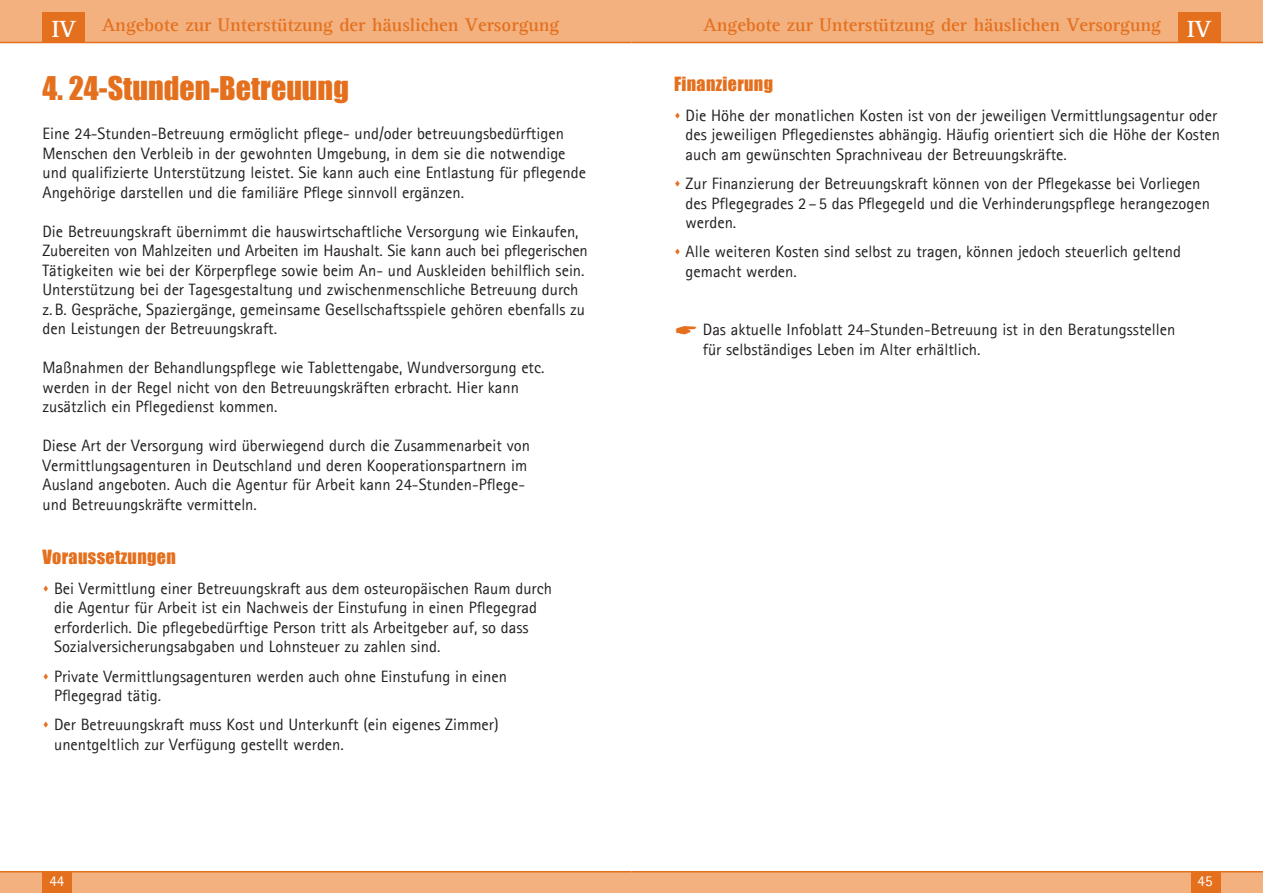
<style>
.page{position:relative;width:1263px;height:893px;background:#fff}
.page>*{position:absolute;margin:0;border:0;box-sizing:border-box;transform-origin:0 0}
.Überschrift_groß{font:30px "Impact";color:#e4701e}
.t1{font:700 24px "Agfa Rotis Serif";color:#fff}
.t2{font:700 18.75px "Agfa Rotis Serif";color:#e4701e}
.Überschrift_klein{font:18px "Impact";letter-spacing:.02em;color:#e4701e}
.Fliesstext{font:16.5px/19.5px "Agfa Rotis Sans Serif";color:#231f20}
.t3{font:15px "Agfa Rotis Sans Serif";color:#fff}
.s1{color:#e4701e}
</style>
<div class="page">
<div style="left:631px;top:0;width:632px;height:43px;background:#f2b17f"></div>
<div style="left:631px;top:872px;width:632px;height:21px;background:#f2b17f"></div>
<div style="left:1191px;top:872px;width:29px;height:21px;background:#e4701e"></div>
<hr style="left:631px;top:42px;width:632px;height:1px;background:#e4701e">
<hr style="left:631px;top:871px;width:632px;height:1px;background:#e4701e">
<div style="left:0;top:0;width:631px;height:43px;background:#f2b17f"></div>
<div style="left:0;top:872px;width:631px;height:21px;background:#f2b17f"></div>
<div style="left:43px;top:872px;width:29px;height:21px;background:#e4701e"></div>
<hr style="left:0;top:42px;width:631px;height:1px;background:#e4701e">
<hr style="left:0;top:871px;width:631px;height:1px;background:#e4701e">
<div style="left:43px;top:12px;width:42px;height:30px;background:#e4701e"></div>
<div style="left:1178px;top:12px;width:42px;height:30px;background:#e4701e"></div>
<p class="t1" style="left:52px;top:15px;width:26px">IV</p>
<p class="t2" style="left:704px;top:14px;width:459px">Angebote zur Unterstützung der häuslichen Versorgung</p>
<p class="t1" style="left:1187px;top:15px;width:26px">IV</p>
<p class="Überschrift_klein" style="left:674px;top:70px;width:101px">Finanzierung</p>
<p class="Fliesstext" style="left:686px;top:105px;width:536px;text-indent:-12px"><span class="s1">▲</span> Die Höhe der monatlichen Kosten ist von der jeweiligen Vermittlungsagentur oder des jeweiligen Pflegedienstes abhängig. Häufig orientiert sich die Höhe der Kosten auch am gewünschten Sprachniveau der Betreuungskräfte.</p>
<p class="Fliesstext" style="left:686px;top:174px;width:526px;text-indent:-12px"><span class="s1">▲</span> Zur Finanzierung der Betreuungskraft können von der Pflegekasse bei Vorliegen des Pflegegrades 2 – 5 das Pflegegeld und die Verhinderungspflege herangezogen werden.</p>
<p class="Fliesstext" style="left:686px;top:242px;width:497px;text-indent:-12px"><span class="s1">▲</span> Alle weiteren Kosten sind selbst zu tragen, können jedoch steuerlich geltend gemacht werden.</p>
<p class="t2" style="left:102px;top:14px;width:459px">Angebote zur Unterstützung der häuslichen Versorgung</p>
<p class="Überschrift_groß" style="left:43px;top:65px;width:308px">4. 24-Stunden-Betreuung</p>
<p class="Fliesstext" style="left:43px;top:124px;width:545px">Eine 24-Stunden-Betreuung ermöglicht pflege- und/oder betreuungsbedürftigen Menschen den Verbleib in der gewohnten Umgebung, in dem sie die notwendige und qualifizierte Unterstützung leistet. Sie kann auch eine Entlastung für pflegende Angehörige darstellen und die familiäre Pflege sinnvoll ergänzen.</p>
<p class="Fliesstext" style="left:43px;top:221px;width:547px">Die Betreuungskraft übernimmt die hauswirtschaftliche Versorgung wie Einkaufen, Zubereiten von Mahlzeiten und Arbeiten im Haushalt. Sie kann auch bei pflegerischen Tätigkeiten wie bei der Körperpflege sowie beim An- und Auskleiden behilflich sein.<br>Unterstützung bei der Tagesgestaltung und zwischenmenschliche Betreuung durch z.B. Gespräche, Spaziergänge, gemeinsame Gesellschaftsspiele gehören ebenfalls zu den Leistungen der Betreuungskraft.</p>
<p class="Fliesstext" style="left:43px;top:358px;width:503px">Maßnahmen der Behandlungspflege wie Tablettengabe, Wundversorgung etc. werden in der Regel nicht von den Betreuungskräften erbracht. Hier kann zusätzlich ein Pflegedienst kommen.</p>
<p class="Fliesstext" style="left:43px;top:436px;width:489px">Diese Art der Versorgung wird überwiegend durch die Zusammenarbeit von Vermittlungsagenturen in Deutschland und deren Kooperationspartnern im Ausland angeboten. Auch die Agentur für Arbeit kann 24-Stunden-Pflege&shy;und Betreuungskräfte vermitteln.</p>
<p class="Überschrift_klein" style="left:43px;top:543px;width:135px">Voraussetzungen</p>
<p class="Fliesstext" style="left:54px;top:578px;width:499px;text-indent:-12px"><span class="s1">▲</span> Bei Vermittlung einer Betreuungskraft aus dem osteuropäischen Raum durch die Agentur für Arbeit ist ein Nachweis der Einstufung in einen Pflegegrad erforderlich. Die pflegebedürftige Person tritt als Arbeitgeber auf, so dass Sozialversicherungsabgaben und Lohnsteuer zu zahlen sind.</p>
<p class="Fliesstext" style="left:54px;top:666px;width:454px;text-indent:-12px"><span class="s1">▲</span> Private Vermittlungsagenturen werden auch ohne Einstufung in einen<br>Pflegegrad tätig.</p>
<p class="Fliesstext" style="left:54px;top:715px;width:446px;text-indent:-12px"><span class="s1">▲</span> Der Betreuungskraft muss Kost und Unterkunft (ein eigenes Zimmer) unentgeltlich zur Verfügung gestellt werden.</p>
<p class="Fliesstext" style="left:703px;top:320px;width:474px">Das aktuelle Infoblatt 24-Stunden-Betreuung ist in den Beratungsstellen für selbständiges Leben im Alter erhältlich.</p>
<p class="t3" style="left:49px;top:872px;width:16px">44</p>
<p class="t3" style="left:1197px;top:872px;width:16px">45</p>
</div>
